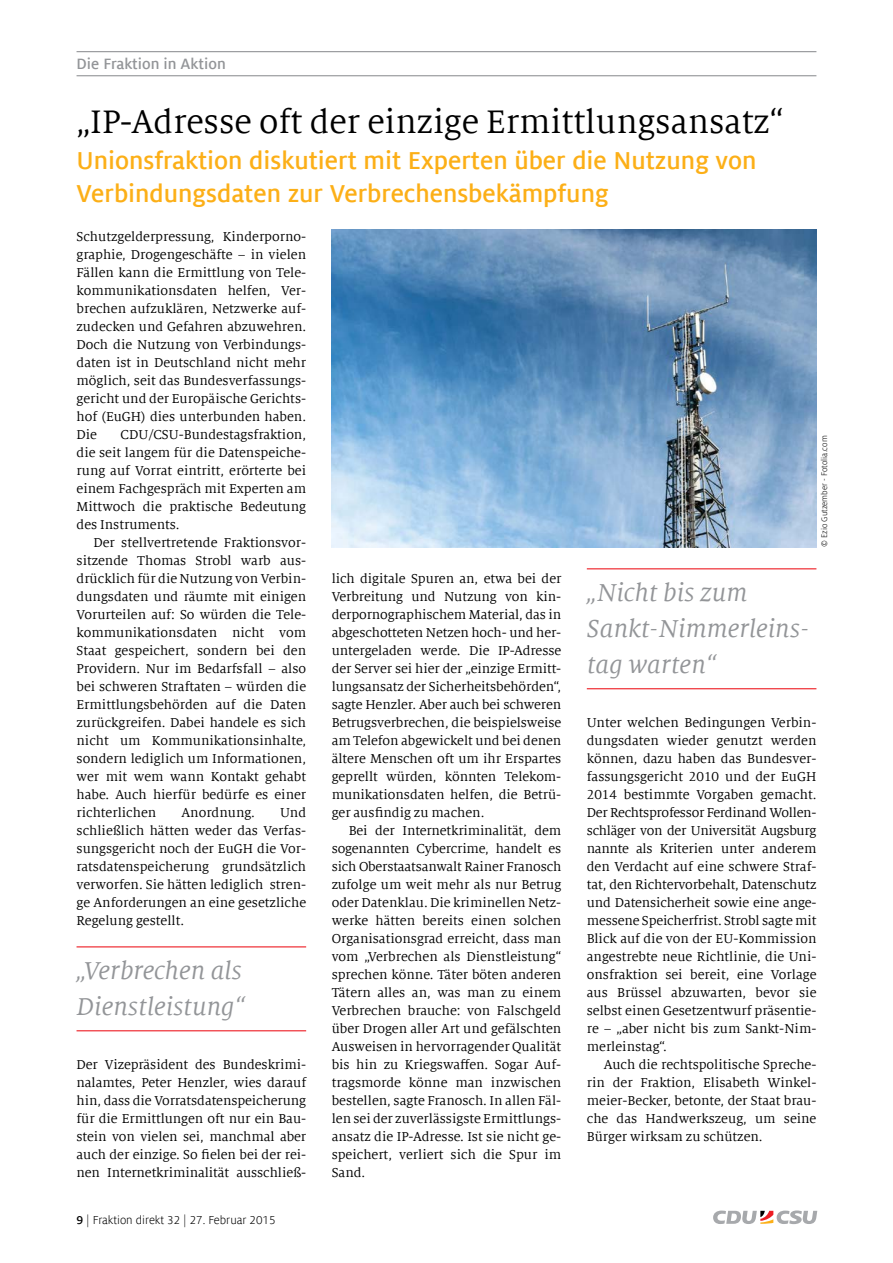
<style>
.page{position:relative;width:893px;height:1263px;background:#fff}
.page>*{position:absolute;margin:0;border:0;box-sizing:border-box;transform-origin:0 0}
.t1{font:36px "Milo Serif Offc";color:#000}
.t2{font:700 27px/33px "Milo Sans Offc";color:#fcaf17}
.t3{font:italic 27px/36px "Milo Serif Offc";color:#939598}
.t4{font:700 16.5px "Milo Sans Offc";color:#939598}
.t5{font:14.25px/18px "Milo Serif Offc";color:#000;text-align:justify}
.t6{font:12.75px "Milo Sans Offc";color:#000}
.t7{font:9px "Milo Sans Offc";color:#000}
.s1{font-weight:700}
</style>
<div class="page">
<svg style="left:713px;top:1210px;width:104px;height:14px"></svg>
<hr style="left:77px;top:51px;width:739px;height:1px;background:#939598">
<hr style="left:77px;top:75px;width:739px;height:1px;background:#939598">
<hr style="left:77px;top:946px;width:229px;height:1px;background:#ed1d24">
<hr style="left:77px;top:1030px;width:229px;height:1px;background:#ed1d24">
<hr style="left:587px;top:568px;width:229px;height:1px;background:#ed1d24">
<hr style="left:587px;top:688px;width:229px;height:1px;background:#ed1d24">
<img style="left:332px;top:230px;width:484px;height:317px">
<p class="t4" style="left:77px;top:53px;width:151px">Die Fraktion in Aktion</p>
<h1 class="t1" style="left:77px;top:100px;width:709px">„IP-Adresse oft der einzige Ermittlungsansatz“</h1>
<h2 class="t2" style="left:77px;top:144px;width:682px">Unionsfraktion diskutiert mit Experten über die Nutzung von<br>Verbindungsdaten zur Verbrechensbekämpfung</h2>
<p class="t5" style="left:77px;top:228px;width:231px">Schutzgelderpressung, Kinderporno&shy;graphie, Drogengeschäfte – in vielen Fällen kann die Ermittlung von Tele&shy;kommunikationsdaten helfen, Ver&shy;brechen aufzuklären, Netzwerke auf&shy;zudecken und Gefahren abzuwehren.<br>Doch die Nutzung von Verbindungs&shy;daten ist in Deutschland nicht mehr möglich, seit das Bundesverfassungs&shy;gericht und der Europäische Gerichts&shy;hof (EuGH) dies unterbunden haben.<br>Die</p>
<p class="t5" style="left:77px;top:426px;width:231px;text-indent:44px">CDU/CSU-Bundestagsfraktion, die seit langem für die Datenspeiche&shy;rung auf Vorrat eintritt, erörterte bei einem Fachgespräch mit Experten am Mittwoch die praktische Bedeutung des Instruments.</p>
<p class="t5" style="left:77px;top:534px;width:231px;text-indent:17px">Der stellvertretende Fraktionsvor&shy;sitzende Thomas Strobl warb aus&shy;drücklich für die Nutzung von Verbin&shy;dungsdaten und räumte mit einigen Vorurteilen auf: So würden die Tele&shy;kommunikationsdaten nicht vom Staat gespeichert, sondern bei den Providern. Nur im Bedarfsfall – also bei schweren Straftaten – würden die Ermittlungsbehörden auf die Daten zurückgreifen. Dabei handele es sich nicht um Kommunikationsinhalte, sondern lediglich um Informationen, wer mit wem wann Kontakt gehabt habe. Auch hierfür bedürfe es einer richterlichen</p>
<p class="t5" style="left:77px;top:803px;width:231px;text-indent:204px">Und schließlich hätten weder das Verfas&shy;sungsgericht noch der EuGH die Vor&shy;ratsdatenspeicherung grundsätzlich verworfen. Sie hätten lediglich stren&shy;ge Anforderungen an eine gesetzliche Regelung gestellt.</p>
<h2 class="t3" style="left:77px;top:952px;width:170px">„Verbrechen als<br>Dienstleistung“</h2>
<p class="t5" style="left:77px;top:1056px;width:231px">Der Vizepräsident des Bundeskrimi&shy;nalamtes, Peter Henzler, wies darauf hin, dass die Vorratsdatenspeicherung für die Ermittlungen oft nur ein Bau&shy;stein von vielen sei, manchmal aber auch der einzige. So fielen bei der rei&shy;nen Internetkriminalität ausschließ-</p>
<p class="t5" style="left:181px;top:803px;width:75px">Anordnung.</p>
<p class="t6" style="left:77px;top:1212px;width:201px"><span class="s1">9</span> | Fraktion direkt 32 | 27. Februar 2015</p>
<p class="t5" style="left:332px;top:570px;width:231px">lich digitale Spuren an, etwa bei der Verbreitung und Nutzung von kin&shy;derpornographischem Material, das in abgeschotteten Netzen hoch- und her&shy;untergeladen werde. Die IP-Adresse der Server sei hier der „einzige Ermitt&shy;lungsansatz der Sicherheitsbehörden“, sagte Henzler. Aber auch bei schweren Betrugsverbrechen, die beispielsweise am Telefon abgewickelt und bei denen ältere Menschen oft um ihr Erspartes geprellt würden, könnten Telekom&shy;munikationsdaten helfen, die Betrü&shy;ger ausfindig zu machen.</p>
<p class="t5" style="left:332px;top:821px;width:231px;text-indent:17px">Bei der Internetkriminalität, dem sogenannten Cybercrime, handelt es sich Oberstaatsanwalt Rainer Franosch zufolge um weit mehr als nur Betrug oder Datenklau. Die kriminellen Netz&shy;werke hätten bereits einen solchen Organisationsgrad erreicht, dass man vom „Verbrechen als Dienstleistung“ sprechen könne. Täter böten anderen Tätern alles an, was man zu einem Verbrechen brauche: von Falschgeld über Drogen aller Art und gefälschten Ausweisen in hervorragender Qualität bis hin zu Kriegswaffen. Sogar Auf&shy;tragsmorde könne man inzwischen bestellen, sagte Franosch. In allen Fäl&shy;len sei der zuverlässigste Ermittlungs&shy;ansatz die IP-Adresse. Ist sie nicht ge&shy;speichert, verliert sich die Spur im Sand.</p>
<p class="t7" style="left:819px;top:547px;width:113px;rotate:-90deg">© Ezio Gutzember - Fotolia.com</p>
<h2 class="t3" style="left:587px;top:574px;width:224px">„Nicht bis zum<br>Sankt-Nimmerleins&shy;tag warten“</h2>
<p class="t5" style="left:587px;top:714px;width:231px">Unter welchen Bedingungen Verbin&shy;dungsdaten wieder genutzt werden können, dazu haben das Bundesver&shy;fassungsgericht 2010 und der EuGH 2014 bestimmte Vorgaben gemacht.<br>Der Rechtsprofessor Ferdinand Wollen&shy;schläger von der Universität Augsburg nannte als Kriterien unter anderem den Verdacht auf eine schwere Straf&shy;tat, den Richtervorbehalt, Datenschutz und Datensicherheit sowie eine ange&shy;messene Speicherfrist. Strobl sagte mit Blick auf die von der EU-Kommission angestrebte neue Richtlinie, die Uni&shy;onsfraktion sei bereit, eine Vorlage aus Brüssel abzuwarten, bevor sie selbst einen Gesetzentwurf präsentie&shy;re – „aber nicht bis zum Sankt-Nim&shy;merleinstag“.</p>
<p class="t5" style="left:587px;top:1055px;width:231px;text-indent:17px">Auch die rechtspolitische Spreche&shy;rin der Fraktion, Elisabeth Winkel&shy;meier-Becker, betonte, der Staat brau&shy;che das Handwerkszeug, um seine Bürger wirksam zu schützen.</p>
</div>
